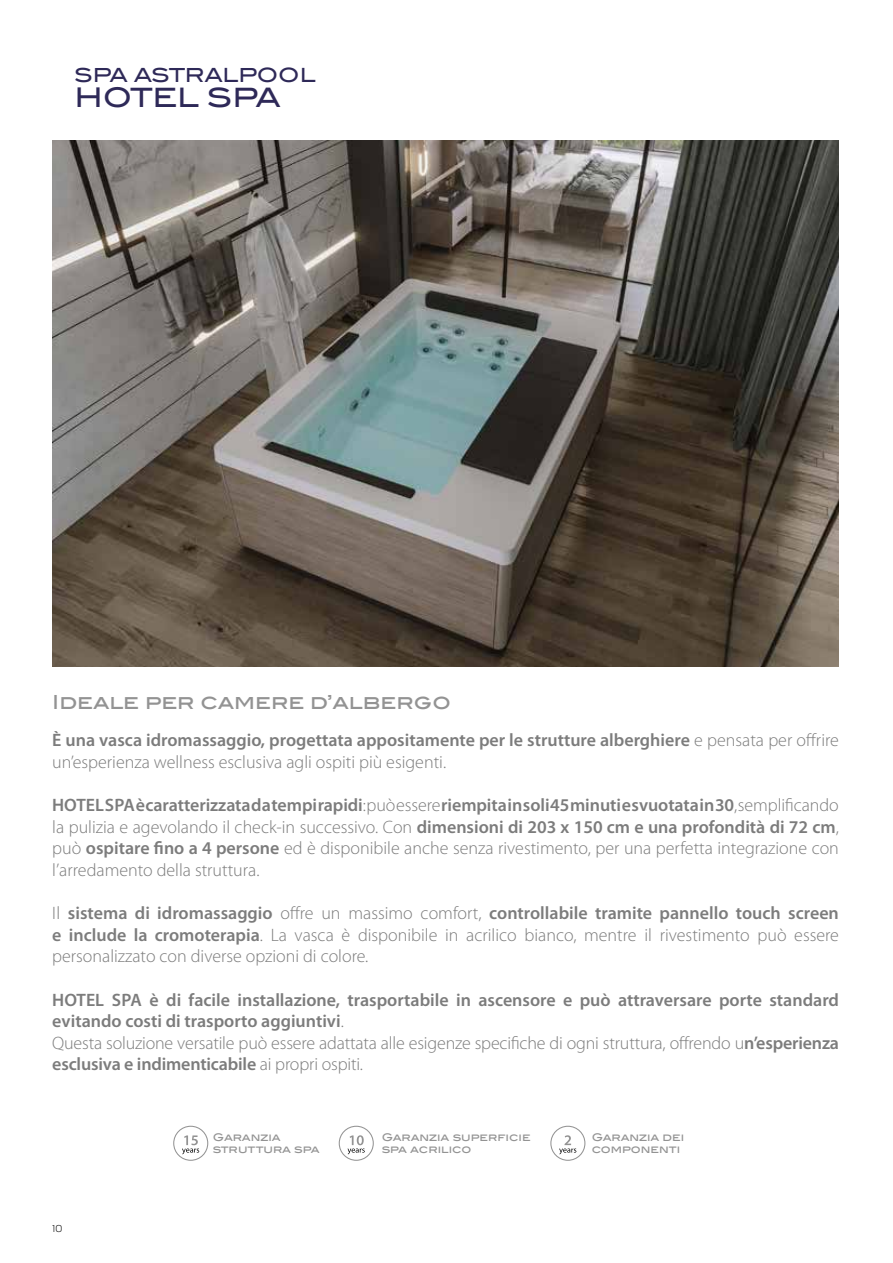
<style>
.page{position:relative;width:893px;height:1263px;background:#fff}
.page>*{position:absolute;margin:0;border:0;box-sizing:border-box;transform-origin:0 0}
.t1{font:500 26.85px "Blair ITC";letter-spacing:-.02em;color:#2e2958}
.t2{font:500 19.5px "Blair ITC";color:#939393}
.t3{font:500 19.5px "Blair ITC";letter-spacing:-.015em;color:#2e2958}
.t4{font:300 18px/21.6px "Myriad Pro";color:#7c7c7c;text-align:justify}
.t5{font:600 18px/21.6px "Myriad Pro";color:#7c7c7c}
.t6{font:10.5px/12.6px "Blair ITC Std";letter-spacing:-.005em;color:#939393}
.t7{font:10.5px "Praktika";color:#000}
.s1{font-weight:300}
.s2{font-weight:600}
</style>
<div class="page">
<img style="left:52px;top:140px;width:787px;height:526px">
<svg style="left:182px;top:1135px;width:17px;height:19px"></svg>
<div style="left:173px;top:1126px;width:35px;height:35px;border:1px solid #939393;border-radius:50%"></div>
<svg style="left:348px;top:1135px;width:17px;height:19px"></svg>
<div style="left:339px;top:1126px;width:35px;height:35px;border:1px solid #939393;border-radius:50%"></div>
<div style="left:550px;top:1126px;width:35px;height:35px;border:1px solid #939393;border-radius:50%"></div>
<svg style="left:559px;top:1135px;width:17px;height:19px"></svg>
<p class="t3" style="left:74px;top:64px;width:243px">SPA ASTRALPOOL</p>
<h1 class="t1" style="left:74px;top:81px;width:208px">HOTEL SPA</h1>
<p class="t2" style="left:52px;top:691px;width:400px">Ideale per camere d’albergo</p>
<p class="t5" style="left:52px;top:730px;width:788px">È una vasca idromassaggio, progettata appositamente per le strutture alberghiere <span class="s1">e pensata per offrire un’esperienza wellness esclusiva agli ospiti più esigenti.</span></p>
<p class="t4" style="left:52px;top:795px;width:788px"><span class="s2">HOTEL SPA è caratterizzata da tempi rapidi</span>: può essere <span class="s2">riempita in soli 45 minuti e svuotata in 30</span>, semplificando la pulizia e agevolando il check-in successivo. Con <span class="s2">dimensioni di 203 x 150 cm e una profondità di 72 cm</span>, può <span class="s2">ospitare fino a 4 persone</span> ed è disponibile anche senza rivestimento, per una perfetta integrazione con l’arredamento della struttura.</p>
<p class="t4" style="left:52px;top:903px;width:788px">Il <span class="s2">sistema di idromassaggio</span> offre un massimo comfort, <span class="s2">controllabile tramite pannello touch screen e include la cromoterapia</span>. La vasca è disponibile in acrilico bianco, mentre il rivestimento può essere personalizzato con diverse opzioni di colore.</p>
<p class="t5" style="left:52px;top:989px;width:788px">HOTEL SPA è di facile installazione, trasportabile in ascensore e può attraversare porte standard evitando costi di trasporto aggiuntivi<span class="s1">.<br>Questa soluzione versatile può essere adattata alle esigenze specifiche di ogni struttura, offrendo u</span>n’esperienza esclusiva e indimenticabile <span class="s1">ai propri ospiti.</span></p>
<p class="t7" style="left:52px;top:1221px;width:12px">10</p>
<p class="t6" style="left:213px;top:1131px;width:108px">GARANZIA<br>STRUTTURA SPA</p>
<p class="t6" style="left:592px;top:1131px;width:94px">GARANZIA DEI<br>COMPONENTI</p>
<p class="t6" style="left:382px;top:1131px;width:150px">GARANZIA SUPERFICIE<br>SPA ACRILICO</p>
</div>
